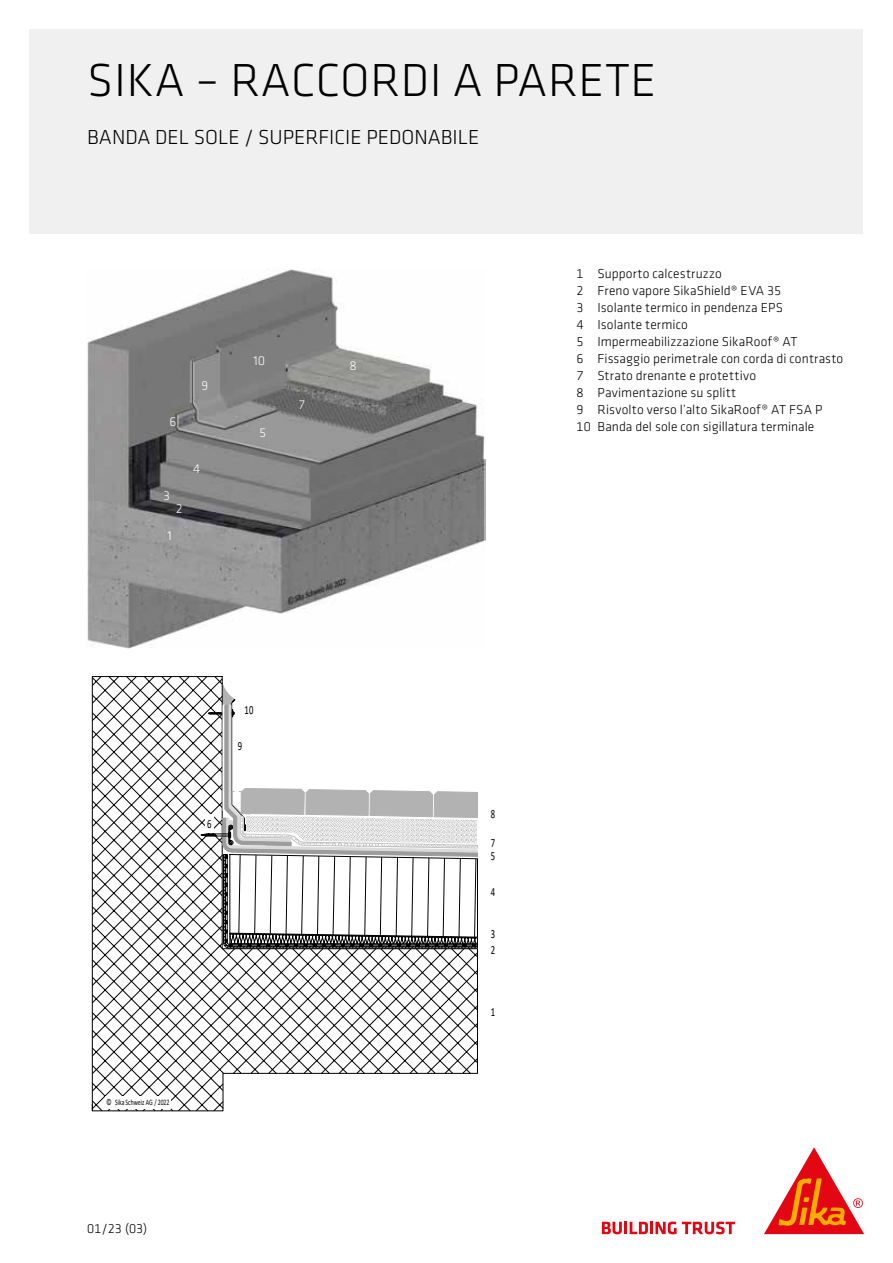
<style>
.page{position:relative;width:893px;height:1263px;background:#fff}
.page>*{position:absolute;margin:0;border:0;box-sizing:border-box;transform-origin:0 0}
.t1{font:300 48px "Klavika";letter-spacing:.015em;color:#000}
.t2{font:300 21px "Klavika";color:#000}
.t3{font:300 13.5px/17px "Klavika";letter-spacing:.005em;color:#000}
.t4{font:300 13.2px "Klavika";color:#fff}
.t5{font:12.45px "Calibri";color:#000;scale:.7 1}
.t6{font:8.25px "Calibri";color:#000;scale:.7 1}
.s1{font-family:"Arial";font-weight:700;font-size:8.4px}
</style>
<div class="page">
<svg style="left:602px;top:1221px;width:133px;height:13px"></svg>
<svg style="left:764px;top:1147px;width:100px;height:87px"></svg>
<div style="left:30px;top:30px;width:833px;height:204px;background:#ededed"></div>
<img style="left:87px;top:269px;width:399px;height:379px">
<svg style="left:92px;top:676px;width:386px;height:435px"></svg>
<svg style="left:200px;top:685px;width:279px;height:264px"></svg>
<div style="left:105px;top:1096px;width:8px;height:12px;background:#fff"></div>
<div style="left:113px;top:1096px;width:58px;height:12px;background:#fff"></div>
<div style="left:205px;top:814px;width:9px;height:18px;background:#fff"></div>
<div style="left:236px;top:736px;width:9px;height:19px;background:#fff"></div>
<div style="left:242px;top:700px;width:14px;height:18px;background:#fff"></div>
<h1 class="t1" style="left:87px;top:51px;width:570px">SIKA – RACCORDI A PARETE</h1>
<h2 class="t2" style="left:87px;top:124px;width:394px">BANDA DEL SOLE / SUPERFICIE PEDONABILE</h2>
<p class="t4" style="left:170px;top:414px;width:8px">6</p>
<p class="t4" style="left:201px;top:378px;width:8px">9</p>
<p class="t4" style="left:163px;top:487px;width:8px">3</p>
<p class="t4" style="left:176px;top:501px;width:8px">2</p>
<p class="t4" style="left:167px;top:528px;width:6px">1</p>
<p class="t4" style="left:193px;top:460px;width:9px">4</p>
<p class="t4" style="left:254px;top:353px;width:13px">10</p>
<p class="t4" style="left:259px;top:424px;width:8px">5</p>
<p class="t4" style="left:299px;top:397px;width:7px">7</p>
<p class="t4" style="left:350px;top:358px;width:9px">8</p>
<p class="t5" style="left:245px;top:701px;width:14px">10</p>
<p class="t5" style="left:238px;top:738px;width:8px">9</p>
<p class="t5" style="left:207px;top:815px;width:8px">6</p>
<p class="t6" style="left:107px;top:1097px;width:91px"><span class="s1">©</span> Sika Schweiz AG / 2022</p>
<p class="t5" style="left:92px;top:1213px;width:102px">4 Wärmedämmung</p>
<p class="t3" style="left:87px;top:1220px;width:62px">01/23 (03)</p>
<p class="t3" style="left:576px;top:265px;width:268px">1 Supporto calcestruzzo<br>2 Freno vapore SikaShield® EVA 35<br>3 Isolante termico in pendenza EPS<br>4 Isolante termico<br>5 Impermeabilizzazione SikaRoof® AT<br>6 Fissaggio perimetrale con corda di contrasto 7 Strato drenante e protettivo<br>8 Pavimentazione su splitt<br>9 Risvolto verso l’alto SikaRoof® AT FSA P<br>10 Banda del sole con sigillatura terminale</p>
<p class="t5" style="left:491px;top:805px;width:8px">8</p>
<p class="t5" style="left:491px;top:834px;width:8px">7</p>
<p class="t5" style="left:491px;top:847px;width:8px">5</p>
<p class="t5" style="left:491px;top:883px;width:8px">4</p>
<p class="t5" style="left:491px;top:926px;width:8px">3</p>
<p class="t5" style="left:491px;top:941px;width:8px">2</p>
<p class="t5" style="left:491px;top:1003px;width:8px">1</p>
</div>
